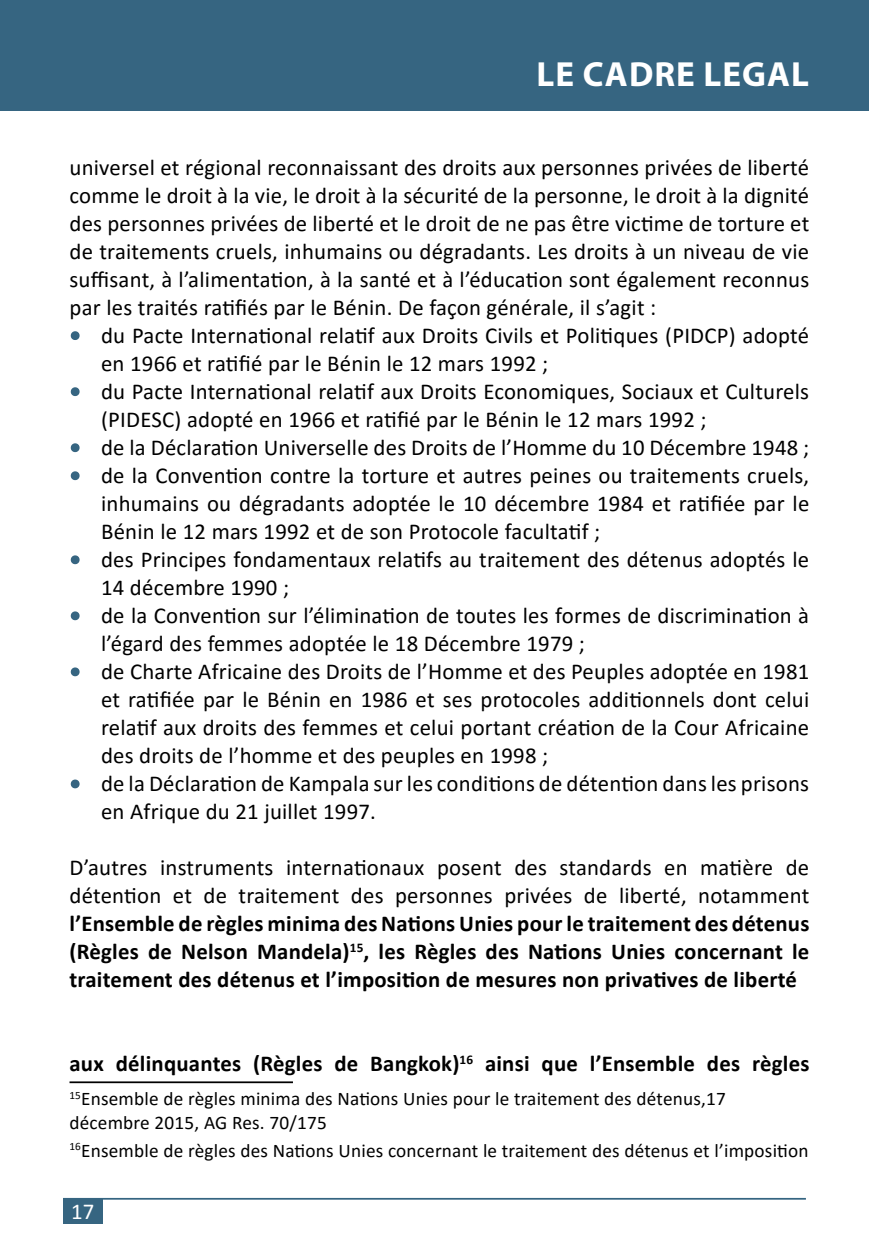
<style>
.page{position:relative;width:869px;height:1241px;background:#fff}
.page>*{position:absolute;margin:0;border:0;box-sizing:border-box;transform-origin:0 0}
.t1{font:700 35px "Myriad Pro";letter-spacing:.03em;color:#fff}
.t2{font:22.75px/28px "Calibri";letter-spacing:.01em;color:#000}
.t3{font:700 22.75px/28px "Calibri";letter-spacing:.01em;color:#000;text-align:justify}
.t4{font:22.75px "Calibri";color:#fff}
.t5{font:19.25px/23.1px "Calibri";letter-spacing:.01em;color:#000}
.s1{color:#366581}
</style>
<div class="page">
<hr style="left:63px;top:1197px;width:742px;height:2px;background:#366581">
<div style="left:63px;top:1198px;width:39px;height:25px;background:#366581"></div>
<hr style="left:69px;top:1081px;width:224px;height:1px;background:#000">
<div style="left:1px;top:0;width:867px;height:110px;background:#366581"></div>
<h1 class="t1" style="left:536px;top:51px;width:274px">LE CADRE LEGAL</h1>
<p class="t2" style="left:69px;top:152px;width:741px;text-align:justify">universel et régional reconnaissant des droits aux personnes privées de liberté comme le droit à la vie, le droit à la sécurité de la personne, le droit à la dignité des personnes privées de liberté et le droit de ne pas être victime de torture et de traitements cruels, inhumains ou dégradants. Les droits à un niveau de vie suffisant, à l’alimentation, à la santé et à l’éducation sont également reconnus par les traités ratifiés par le Bénin. De façon générale, il s’agit :</p>
<p class="t2" style="left:101px;top:320px;width:709px;text-indent:-32px"><span class="s1">•</span> du Pacte International relatif aux Droits Civils et Politiques (PIDCP) adopté en 1966 et ratifié par le Bénin le 12 mars 1992 ;</p>
<p class="t2" style="left:101px;top:376px;width:709px;text-indent:-32px"><span class="s1">•</span> du Pacte International relatif aux Droits Economiques, Sociaux et Culturels (PIDESC) adopté en 1966 et ratifié par le Bénin le 12 mars 1992 ;</p>
<p class="t2" style="left:69px;top:432px;width:741px"><span class="s1">•</span> de la Déclaration Universelle des Droits de l’Homme du 10 Décembre 1948 ;</p>
<p class="t2" style="left:101px;top:460px;width:709px;text-align:justify;text-indent:-32px"><span class="s1">•</span> de la Convention contre la torture et autres peines ou traitements cruels, inhumains ou dégradants adoptée le 10 décembre 1984 et ratifiée par le Bénin le 12 mars 1992 et de son Protocole facultatif ;</p>
<p class="t2" style="left:101px;top:544px;width:709px;text-indent:-32px"><span class="s1">•</span> des Principes fondamentaux relatifs au traitement des détenus adoptés le<br>14 décembre 1990 ;</p>
<p class="t2" style="left:101px;top:600px;width:709px;text-indent:-32px"><span class="s1">•</span> de la Convention sur l’élimination de toutes les formes de discrimination à l’égard des femmes adoptée le 18 Décembre 1979 ;</p>
<p class="t2" style="left:101px;top:656px;width:709px;text-align:justify;text-indent:-32px"><span class="s1">•</span> de Charte Africaine des Droits de l’Homme et des Peuples adoptée en 1981 et ratifiée par le Bénin en 1986 et ses protocoles additionnels dont celui relatif aux droits des femmes et celui portant création de la Cour Africaine des droits de l’homme et des peuples en 1998 ;</p>
<p class="t2" style="left:101px;top:768px;width:709px;text-indent:-32px"><span class="s1">•</span> de la Déclaration de Kampala sur les conditions de détention dans les prisons en Afrique du 21 juillet 1997.</p>
<p class="t2" style="left:69px;top:852px;width:741px">D’autres instruments internationaux posent des standards en matière de détention et de traitement des personnes privées de liberté, notamment</p>
<p class="t3" style="left:69px;top:908px;width:741px">l’Ensemble de règles minima des Nations Unies pour le traitement des détenus (Règles de Nelson Mandela)<sup>15</sup>, les Règles des Nations Unies concernant le traitement des détenus et l’imposition de mesures non privatives de liberté</p>
<p class="t3" style="left:69px;top:1048px;width:741px">aux délinquantes (Règles de Bangkok)<sup>16</sup> ainsi que l’Ensemble des règles</p>
<p class="t5" style="left:69px;top:1086px;width:657px"><sup>15</sup>Ensemble de règles minima des Nations Unies pour le traitement des détenus,17 décembre 2015, AG Res. 70/175</p>
<p class="t5" style="left:69px;top:1137px;width:740px"><sup>16</sup>Ensemble de règles des Nations Unies concernant le traitement des détenus et l’imposition</p>
<p class="t4" style="left:71px;top:1195px;width:25px">17</p>
</div>
